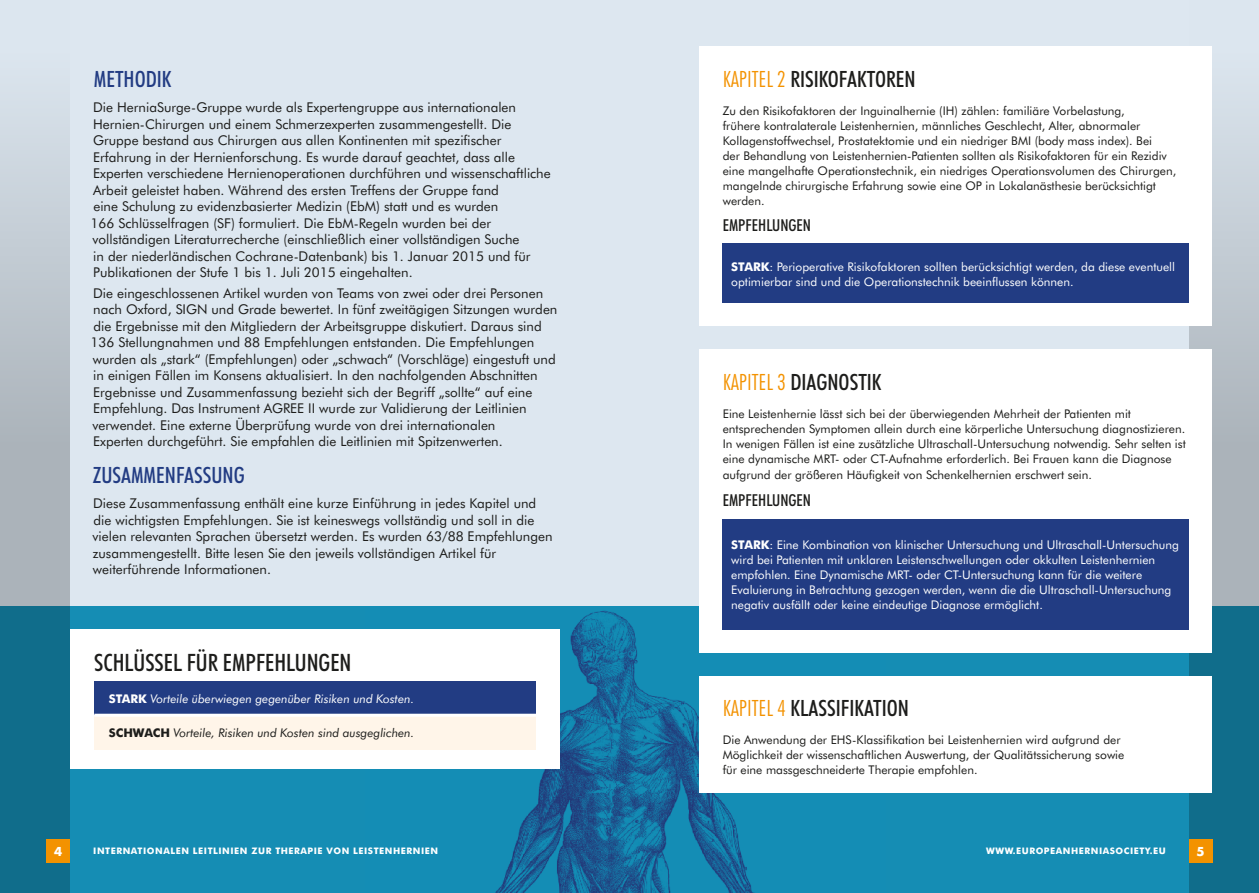
<style>
.page{position:relative;width:1259px;height:893px;background:#dde7f0}
.page>*{position:absolute;margin:0;border:0;box-sizing:border-box;transform-origin:0 0}
.t1{font:500 condensed 24px "Futura BT";color:#1d1d1b}
.t2{font:500 condensed 22.5px "Futura BT";color:#1d1d1b}
.t3{font:500 condensed 22.5px "Futura BT";color:#223c83}
.t4{font:500 condensed 16.5px "Futura BT";color:#1d1d1b}
.t5{font:13.5px/16.5px "Futura BT";color:#1d1d1b}
.t6{font:12px/15px "Futura BT";color:#1d1d1b}
.t7{font:12px/15px "Futura BT";color:#fff}
.t8{font:italic 12px "Futura BT";color:#fff}
.t9{font:italic 12px "Futura BT";color:#1d1d1b}
.t10{font:700 12px "Futura";color:#fff}
.t11{font:700 9px "Futura BT";letter-spacing:.06em;color:#fff}
.s1{font-weight:700;font-style:normal}
.s2{font-weight:300;color:#f39200}
.s3{font-weight:700}
</style>
<div class="page">
<div style="left:0;top:606px;width:1259px;height:287px;background:#158db4"></div>
<img style="left:495px;top:611px;width:390px;height:282px">
<svg style="left:1189px;top:46px;width:70px;height:847px;background:#7da4b4"></svg>
<svg style="left:0;top:120px;width:70px;height:773px;background:#7ba2b1"></svg>
<div style="left:1189px;top:839px;width:23px;height:23px;background:#f39200"></div>
<div style="left:47px;top:839px;width:23px;height:23px;background:#f39200"></div>
<div style="left:699px;top:47px;width:513px;height:279px;background:#fff"></div>
<div style="left:699px;top:350px;width:513px;height:303px;background:#fff"></div>
<div style="left:699px;top:676px;width:513px;height:116px;background:#fff"></div>
<div style="left:70px;top:629px;width:489px;height:140px;background:#fff"></div>
<div style="left:94px;top:681px;width:442px;height:34px;background:#223c83"></div>
<div style="left:94px;top:715px;width:442px;height:34px;background:#fff5e9"></div>
<hr style="left:94px;top:714px;width:442px;height:3px;background:#fff">
<div style="left:723px;top:243px;width:466px;height:60px;background:#223c83"></div>
<div style="left:723px;top:519px;width:466px;height:110px;background:#223c83"></div>
<h2 class="t3" style="left:94px;top:65px;width:79px">METHODIK</h2>
<p class="t5" style="left:91px;top:99px;width:462px">Die HerniaSurge-Gruppe wurde als Expertengruppe aus internationalen Hernien-Chirurgen und einem Schmerzexperten zusammengestellt. Die Gruppe bestand aus Chirurgen aus allen Kontinenten mit spezifischer Erfahrung in der Hernienforschung. Es wurde darauf geachtet, dass alle Experten verschiedene Hernienoperationen durchführen und wissenschaftliche Arbeit geleistet haben. Während des ersten Treffens der Gruppe fand<br>eine Schulung zu evidenzbasierter Medizin (EbM) statt und es wurden<br>166 Schlüsselfragen (SF) formuliert. Die EbM-Regeln wurden bei der vollständigen Literaturrecherche (einschließlich einer vollständigen Suche<br>in der niederländischen Cochrane-Datenbank) bis 1. Januar 2015 und für Publikationen der Stufe 1 bis 1. Juli 2015 eingehalten.</p>
<p class="t5" style="left:91px;top:285px;width:468px">Die eingeschlossenen Artikel wurden von Teams von zwei oder drei Personen nach Oxford, SIGN und Grade bewertet. In fünf zweitägigen Sitzungen wurden die Ergebnisse mit den Mitgliedern der Arbeitsgruppe diskutiert. Daraus sind 136 Stellungnahmen und 88 Empfehlungen entstanden. Die Empfehlungen wurden als „stark“ (Empfehlungen) oder „schwach“ (Vorschläge) eingestuft und in einigen Fällen im Konsens aktualisiert. In den nachfolgenden Abschnitten Ergebnisse und Zusammenfassung bezieht sich der Begriff „sollte“ auf eine Empfehlung. Das Instrument AGREE II wurde zur Validierung der Leitlinien verwendet. Eine externe Überprüfung wurde von drei internationalen<br>Experten durchgeführt. Sie empfahlen die Leitlinien mit Spitzenwerten.</p>
<h2 class="t3" style="left:93px;top:461px;width:153px">ZUSAMMENFASSUNG</h2>
<p class="t5" style="left:93px;top:495px;width:461px">Diese Zusammenfassung enthält eine kurze Einführung in jedes Kapitel und die wichtigsten Empfehlungen. Sie ist keineswegs vollständig und soll in die vielen relevanten Sprachen übersetzt werden. Es wurden 63/88 Empfehlungen zusammengestellt. Bitte lesen Sie den jeweils vollständigen Artikel für weiterführende Informationen.</p>
<h1 class="t1" style="left:94px;top:648px;width:259px">SCHLÜSSEL FÜR EMPFEHLUNGEN</h1>
<p class="t8" style="left:109px;top:691px;width:307px"><span class="s1">STARK</span> Vorteile überwiegen gegenüber Risiken und Kosten.</p>
<p class="t9" style="left:109px;top:725px;width:307px"><span class="s1">SCHWACH</span> Vorteile, Risiken und Kosten sind ausgeglichen.</p>
<h2 class="t2" style="left:723px;top:65px;width:194px"><span class="s2">KAPITEL 2</span> RISIKOFAKTOREN</h2>
<p class="t6" style="left:723px;top:103px;width:455px">Zu den Risikofaktoren der Inguinalhernie (IH) zählen: familiäre Vorbelastung,<br>frühere kontralaterale Leistenhernien, männliches Geschlecht, Alter, abnormaler Kollagenstoffwechsel, Prostatektomie und ein niedriger BMI (body mass index). Bei<br>der Behandlung von Leistenhernien-Patienten sollten als Risikofaktoren für ein Rezidiv eine mangelhafte Operationstechnik, ein niedriges Operationsvolumen des Chirurgen, mangelnde chirurgische Erfahrung sowie eine OP in Lokalanästhesie berücksichtigt werden.</p>
<p class="t4" style="left:723px;top:215px;width:90px">EMPFEHLUNGEN</p>
<p class="t7" style="left:731px;top:259px;width:445px"><span class="s3">STARK</span>: Perioperative Risikofaktoren sollten berücksichtigt werden, da diese eventuell optimierbar sind und die Operationstechnik beeinflussen können.</p>
<h2 class="t2" style="left:723px;top:368px;width:160px"><span class="s2">KAPITEL 3</span> DIAGNOSTIK</h2>
<p class="t6" style="left:723px;top:406px;width:464px">Eine Leistenhernie lässt sich bei der überwiegenden Mehrheit der Patienten mit entsprechenden Symptomen allein durch eine körperliche Untersuchung diagnostizieren.<br>In wenigen Fällen ist eine zusätzliche Ultraschall-Untersuchung notwendig. Sehr selten ist eine dynamische MRT- oder CT-Aufnahme erforderlich. Bei Frauen kann die Diagnose</p>
<p class="t6" style="left:723px;top:467px;width:371px">aufgrund der größeren Häufigkeit von Schenkelhernien erschwert sein.</p>
<p class="t4" style="left:723px;top:490px;width:90px">EMPFEHLUNGEN</p>
<p class="t7" style="left:731px;top:537px;width:449px"><span class="s3">STARK</span>: Eine Kombination von klinischer Untersuchung und Ultraschall-Untersuchung wird bei Patienten mit unklaren Leistenschwellungen oder okkulten Leistenhernien empfohlen. Eine Dynamische MRT- oder CT-Untersuchung kann für die weitere Evaluierung in Betrachtung gezogen werden, wenn die die Ultraschall-Untersuchung negativ ausfällt oder keine eindeutige Diagnose ermöglicht.</p>
<h2 class="t2" style="left:723px;top:695px;width:188px"><span class="s2">KAPITEL 4</span> KLASSIFIKATION</h2>
<p class="t6" style="left:723px;top:732px;width:403px">Die Anwendung der EHS-Klassifikation bei Leistenhernien wird aufgrund der<br>Möglichkeit der wissenschaftlichen Auswertung, der Qualitätssicherung sowie für eine massgeschneiderte Therapie empfohlen.</p>
<p class="t10" style="left:54px;top:843px;width:10px">4</p>
<p class="t11" style="left:986px;top:846px;width:181px">WWW.EUROPEANHERNIASOCIETY.EU</p>
<p class="t10" style="left:1196px;top:843px;width:10px">5</p>
<p class="t11" style="left:93px;top:846px;width:346px">INTERNATIONALEN LEITLINIEN ZUR THERAPIE VON LEISTENHERNIEN</p>
</div>
